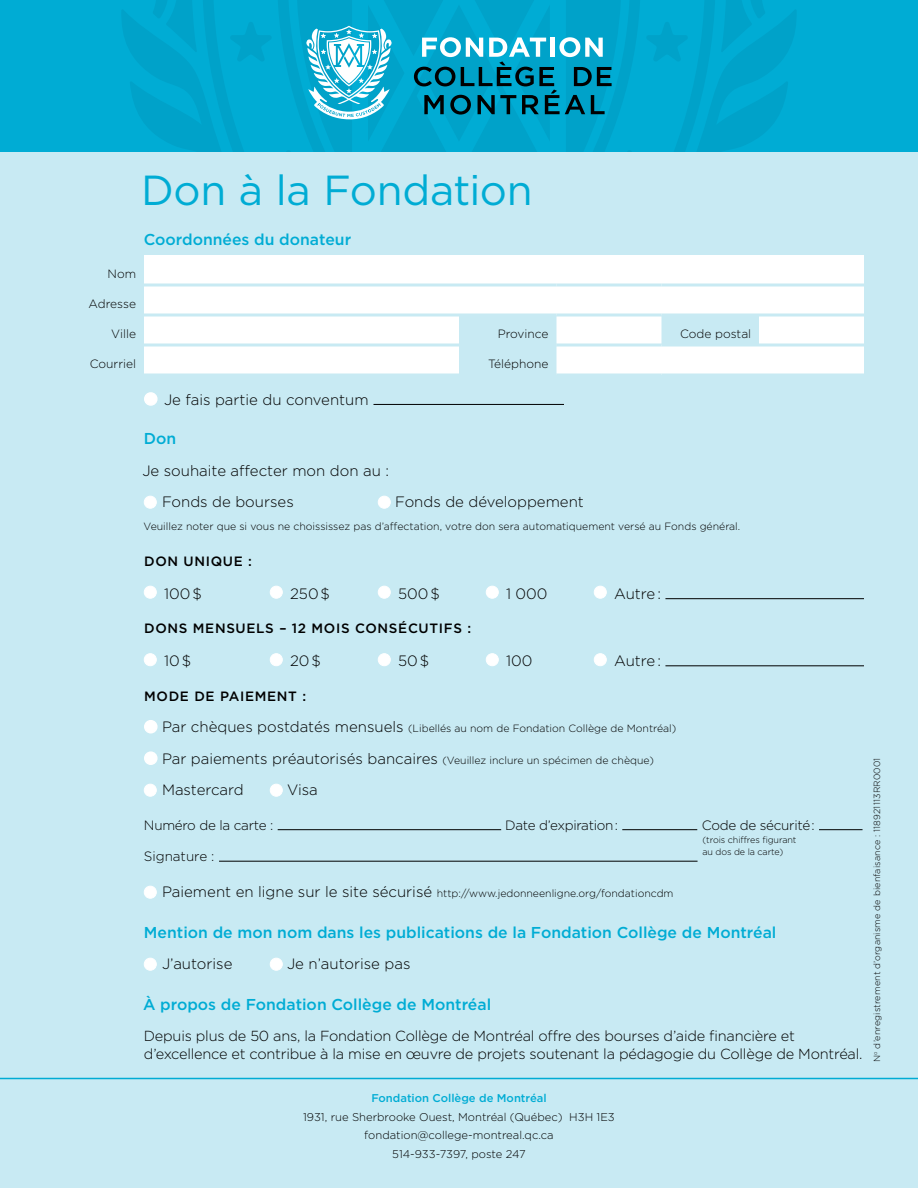
<style>
.page{position:relative;width:918px;height:1188px;background:#fff}
.page>*{position:absolute;margin:0;border:0;box-sizing:border-box;transform-origin:0 0}
.t1{font:42px "Gotham";letter-spacing:-.005em;color:#00acd4}
.t2{font:500 15.75px "Gotham";color:#00acd4}
.Information{font:300 15px "Gotham";color:#000}
.Information-2{font:300 14.55px/18px "Gotham";letter-spacing:-.015em;color:#000}
.t3{font:500 13.5px "Gotham";letter-spacing:.05em;color:#000}
.FORMULAIRE_1ere_lign{font:300 13.5px "Gotham";letter-spacing:-.02em;color:#000}
.FORMULAIRE_2e_ligne{font:300 13.5px "Gotham";color:#000}
.FORMULAIRE_v2{font:300 12px "Gotham";color:#000}
.TX_BASE{font:300 11.25px "Gotham";color:#000}
.TX_BASE-2{font:500 11.25px "Gotham";color:#00acd4}
.Information-3{font:300 10.5px "Gotham";color:#000}
.TX_BASE-3{font:300 9px "Gotham";letter-spacing:.015em;color:#000}
.TX_BASE-4{font:300 9px "Gotham";letter-spacing:-.01em;color:#000}
.s1{font-size:15px}
</style>
<div class="page">
<div style="left:0;top:99px;width:918px;height:1089px;background:#c8eaf3"></div>
<div style="left:0;top:0;width:918px;height:152px;background:#00acd4"></div>
<svg style="left:122px;top:0;width:674px;height:152px"></svg>
<svg style="left:306px;top:26px;width:86px;height:94px"></svg>
<svg style="left:414px;top:37px;width:198px;height:78px"></svg>
<hr style="left:374px;top:404px;width:190px;height:1px;background:#000">
<svg style="left:144px;top:255px;width:720px;height:119px;background:#f7fcfd"></svg>
<hr style="left:144px;top:284px;width:315px;height:2px;background:#c8eaf3">
<hr style="left:459px;top:284px;width:97px;height:2px;background:#c8eaf3">
<hr style="left:556px;top:284px;width:106px;height:2px;background:#c8eaf3">
<hr style="left:662px;top:284px;width:97px;height:2px;background:#c8eaf3">
<hr style="left:759px;top:284px;width:105px;height:2px;background:#c8eaf3">
<hr style="left:144px;top:314px;width:315px;height:2px;background:#c8eaf3">
<hr style="left:459px;top:314px;width:97px;height:2px;background:#c8eaf3">
<hr style="left:556px;top:314px;width:106px;height:2px;background:#c8eaf3">
<hr style="left:662px;top:314px;width:97px;height:2px;background:#c8eaf3">
<hr style="left:759px;top:314px;width:105px;height:2px;background:#c8eaf3">
<hr style="left:144px;top:344px;width:315px;height:2px;background:#c8eaf3">
<hr style="left:459px;top:344px;width:97px;height:2px;background:#c8eaf3">
<hr style="left:556px;top:344px;width:106px;height:2px;background:#c8eaf3">
<hr style="left:662px;top:344px;width:97px;height:2px;background:#c8eaf3">
<hr style="left:759px;top:344px;width:105px;height:2px;background:#c8eaf3">
<div style="left:145px;top:393px;width:12px;height:12px;background:#fff;border-radius:50%"></div>
<div style="left:144px;top:392px;width:14px;height:14px;border:2px solid #fff;border-radius:50%"></div>
<div style="left:144px;top:496px;width:12px;height:12px;background:#fff;border-radius:50%"></div>
<div style="left:144px;top:496px;width:13px;height:13px;border:1px solid #fff;border-radius:50%"></div>
<div style="left:378px;top:496px;width:12px;height:12px;background:#fff;border-radius:50%"></div>
<div style="left:378px;top:496px;width:13px;height:13px;border:1px solid #fff;border-radius:50%"></div>
<div style="left:144px;top:586px;width:12px;height:12px;background:#fff;border-radius:50%"></div>
<div style="left:144px;top:586px;width:13px;height:13px;border:1px solid #fff;border-radius:50%"></div>
<div style="left:270px;top:586px;width:12px;height:12px;background:#fff;border-radius:50%"></div>
<div style="left:270px;top:586px;width:13px;height:13px;border:1px solid #fff;border-radius:50%"></div>
<div style="left:378px;top:586px;width:12px;height:12px;background:#fff;border-radius:50%"></div>
<div style="left:378px;top:586px;width:13px;height:13px;border:1px solid #fff;border-radius:50%"></div>
<div style="left:486px;top:586px;width:12px;height:12px;background:#fff;border-radius:50%"></div>
<div style="left:486px;top:586px;width:13px;height:13px;border:1px solid #fff;border-radius:50%"></div>
<div style="left:594px;top:586px;width:12px;height:12px;background:#fff;border-radius:50%"></div>
<div style="left:594px;top:586px;width:13px;height:13px;border:1px solid #fff;border-radius:50%"></div>
<hr style="left:665px;top:598px;width:199px;height:1px;background:#000">
<div style="left:144px;top:654px;width:12px;height:12px;background:#fff;border-radius:50%"></div>
<div style="left:144px;top:653px;width:13px;height:13px;border:1px solid #fff;border-radius:50%"></div>
<div style="left:270px;top:654px;width:12px;height:12px;background:#fff;border-radius:50%"></div>
<div style="left:270px;top:653px;width:13px;height:13px;border:1px solid #fff;border-radius:50%"></div>
<div style="left:378px;top:654px;width:12px;height:12px;background:#fff;border-radius:50%"></div>
<div style="left:378px;top:653px;width:13px;height:13px;border:1px solid #fff;border-radius:50%"></div>
<div style="left:486px;top:654px;width:12px;height:12px;background:#fff;border-radius:50%"></div>
<div style="left:486px;top:653px;width:13px;height:13px;border:1px solid #fff;border-radius:50%"></div>
<div style="left:594px;top:654px;width:12px;height:12px;background:#fff;border-radius:50%"></div>
<div style="left:594px;top:653px;width:13px;height:13px;border:1px solid #fff;border-radius:50%"></div>
<hr style="left:665px;top:666px;width:199px;height:1px;background:#000">
<div style="left:145px;top:721px;width:12px;height:12px;background:#fff;border-radius:50%"></div>
<div style="left:144px;top:720px;width:14px;height:13px;border:2px solid #fff;border-radius:50%"></div>
<div style="left:145px;top:752px;width:12px;height:12px;background:#fff;border-radius:50%"></div>
<div style="left:144px;top:751px;width:14px;height:14px;border:2px solid #fff;border-radius:50%"></div>
<div style="left:144px;top:784px;width:12px;height:12px;background:#fff;border-radius:50%"></div>
<div style="left:144px;top:784px;width:13px;height:13px;border:1px solid #fff;border-radius:50%"></div>
<div style="left:270px;top:784px;width:12px;height:12px;background:#fff;border-radius:50%"></div>
<div style="left:270px;top:784px;width:13px;height:13px;border:1px solid #fff;border-radius:50%"></div>
<hr style="left:278px;top:829px;width:223px;height:1px;background:#000">
<hr style="left:622px;top:829px;width:75px;height:1px;background:#000">
<hr style="left:819px;top:829px;width:44px;height:1px;background:#000">
<hr style="left:219px;top:861px;width:479px;height:1px;background:#000">
<div style="left:144px;top:886px;width:12px;height:12px;background:#fff;border-radius:50%"></div>
<div style="left:144px;top:886px;width:13px;height:12px;border:1px solid #fff;border-radius:50%"></div>
<div style="left:144px;top:958px;width:12px;height:12px;background:#fff;border-radius:50%"></div>
<div style="left:144px;top:958px;width:13px;height:12px;border:1px solid #fff;border-radius:50%"></div>
<div style="left:270px;top:958px;width:12px;height:12px;background:#fff;border-radius:50%"></div>
<div style="left:270px;top:958px;width:13px;height:12px;border:1px solid #fff;border-radius:50%"></div>
<hr style="left:0;top:1078px;width:918px;height:1px;background:#00acd4">
<p class="t1" style="left:141px;top:163px;width:393px">Don à la Fondation</p>
<h1 class="t2" style="left:144px;top:229px;width:209px">Coordonnées du donateur</h1>
<p class="FORMULAIRE_v2" style="left:108px;top:266px;width:30px">Nom</p>
<p class="FORMULAIRE_v2" style="left:89px;top:296px;width:49px">Adresse</p>
<p class="FORMULAIRE_v2" style="left:111px;top:326px;width:26px">Ville</p>
<p class="FORMULAIRE_v2" style="left:498px;top:326px;width:52px">Province</p>
<p class="FORMULAIRE_v2" style="left:680px;top:326px;width:73px">Code postal</p>
<p class="FORMULAIRE_v2" style="left:90px;top:356px;width:48px">Courriel</p>
<p class="FORMULAIRE_v2" style="left:488px;top:356px;width:62px">Téléphone</p>
<p class="Information" style="left:164px;top:390px;width:206px">Je fais partie du conventum</p>
<h1 class="t2" style="left:144px;top:428px;width:34px">Don</h1>
<p class="Information" style="left:142px;top:461px;width:248px">Je souhaite affecter mon don au :</p>
<p class="Information" style="left:162px;top:492px;width:133px">Fonds de bourses</p>
<p class="Information" style="left:395px;top:492px;width:190px">Fonds de développement</p>
<p class="Information-3" style="left:144px;top:519px;width:598px">Veuillez noter que si vous ne choississez pas d’affectation, votre don sera automatiquement versé au Fonds général.</p>
<h2 class="t3" style="left:144px;top:552px;width:109px">DON UNIQUE :</h2>
<p class="Information" style="left:164px;top:584px;width:39px">100 $</p>
<p class="Information" style="left:290px;top:584px;width:42px">250 $</p>
<p class="Information" style="left:398px;top:584px;width:43px">500 $</p>
<p class="Information" style="left:506px;top:584px;width:43px">1 000</p>
<p class="Information" style="left:614px;top:584px;width:48px">Autre :</p>
<h2 class="t3" style="left:144px;top:619px;width:329px">DONS MENSUELS – 12 MOIS CONSÉCUTIFS :</h2>
<p class="Information" style="left:164px;top:651px;width:29px">10 $</p>
<p class="Information" style="left:290px;top:651px;width:32px">20 $</p>
<p class="Information" style="left:398px;top:651px;width:33px">50 $</p>
<p class="Information" style="left:506px;top:651px;width:28px">100</p>
<p class="Information" style="left:614px;top:651px;width:48px">Autre :</p>
<h2 class="t3" style="left:144px;top:687px;width:164px">MODE DE PAIEMENT :</h2>
<p class="Information-3" style="left:162px;top:722px;width:516px"><span class="s1">Par chèques postdatés mensuels</span> (Libellés au nom de Fondation Collège de Montréal)</p>
<p class="Information-3" style="left:162px;top:753px;width:493px"><span class="s1">Par paiements préautorisés bancaires</span> (Veuillez inclure un spécimen de chèque)</p>
<p class="Information" style="left:162px;top:780px;width:83px">Mastercard</p>
<p class="Information" style="left:287px;top:780px;width:32px">Visa</p>
<p class="FORMULAIRE_1ere_lign" style="left:144px;top:816px;width:131px">Numéro de la carte :</p>
<p class="FORMULAIRE_1ere_lign" style="left:505px;top:816px;width:114px">Date d’expiration :</p>
<p class="FORMULAIRE_1ere_lign" style="left:702px;top:816px;width:115px">Code de sécurité :</p>
<p class="FORMULAIRE_2e_ligne" style="left:144px;top:848px;width:72px">Signature :</p>
<p class="Information-3" style="left:162px;top:887px;width:513px"><span class="s1">Paiement en ligne sur le site sécurisé</span> http://www.jedonneenligne.org/fondationcdm</p>
<h1 class="t2" style="left:144px;top:922px;width:634px">Mention de mon nom dans les publications de la Fondation Collège de Montréal</h1>
<p class="Information" style="left:162px;top:954px;width:72px">J’autorise</p>
<p class="Information" style="left:287px;top:954px;width:125px">Je n’autorise pas</p>
<h1 class="t2" style="left:143px;top:994px;width:350px">À propos de Fondation Collège de Montréal</h1>
<p class="Information-2" style="left:144px;top:1026px;width:720px">Depuis plus de 50 ans, la Fondation Collège de Montréal offre des bourses d’aide financière et d’excellence et contribue à la mise en œuvre de projets soutenant la pédagogie du Collège de Montréal.</p>
<p class="TX_BASE-2" style="left:371px;top:1090px;width:177px">Fondation Collège de Montréal</p>
<p class="TX_BASE" style="left:303px;top:1109px;width:313px">1931, rue Sherbrooke Ouest, Montréal (Québec) H3H 1E3</p>
<p class="TX_BASE" style="left:364px;top:1128px;width:191px">fondation@college-montreal.qc.ca</p>
<p class="TX_BASE" style="left:392px;top:1147px;width:135px">514-933-7397, poste 247</p>
<p class="TX_BASE-4" style="left:702px;top:834px;width:95px">(trois chiffres figurant</p>
<p class="TX_BASE-4" style="left:702px;top:846px;width:82px">au dos de la carte)</p>
<p class="TX_BASE-3" style="left:871px;top:1062px;width:306px;rotate:-90deg">N<sup>o</sup> d’enregistrement d’organisme de bienfaisance : 118921113RR0001</p>
</div>
